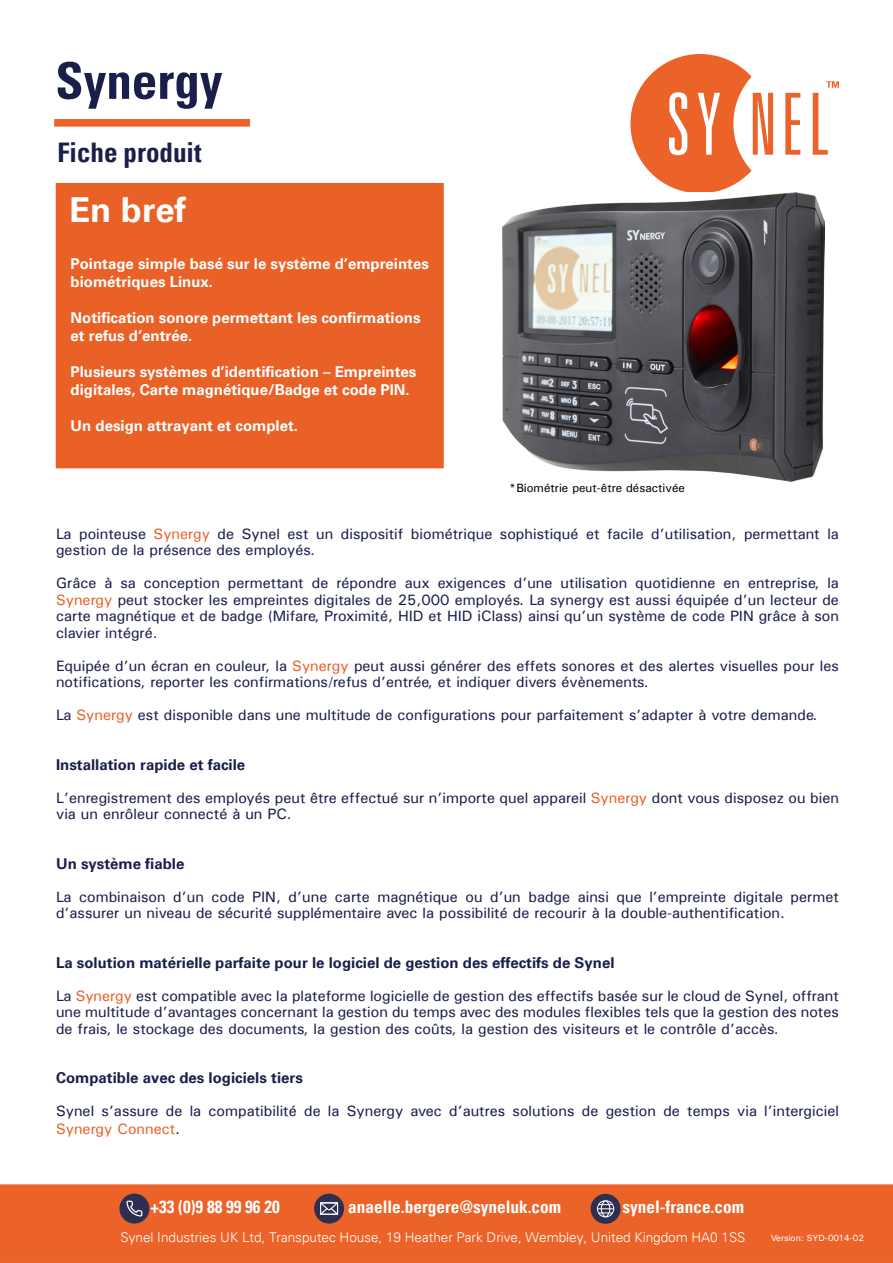
<style>
.page{position:relative;width:893px;height:1263px;background:#fff}
.page>*{position:absolute;margin:0;border:0;box-sizing:border-box;transform-origin:0 0}
.t1{font:700 condensed 51px "Univers";color:#1a1e4b}
.t2{font:700 34.5px "Univers";color:#fff}
.t3{font:700 condensed 27px "Univers";color:#1a1e4b}
.t4{font:700 condensed 17.25px "Univers";color:#fff}
.t5{font:15px/16.5px "Univers";color:#1a1e4b}
.t6{font:700 15px/18px "Univers";color:#fff}
.t7{font:700 15px "Univers";color:#1a1e4b}
.t8{font:300 13.5px "Univers";color:#fff}
.t9{font:12px "Univers";color:#000}
.t10{font:9px "Univers";color:#fff}
.s1{color:#ea6128}
</style>
<div class="page">
<img style="left:54px;top:119px;width:196px;height:8px">
<div style="left:0;top:1184px;width:893px;height:79px;background:#eb6328"></div>
<div style="left:119px;top:1193px;width:30px;height:30px;background:#2e2f50;border-radius:50%"></div>
<svg style="left:126px;top:1200px;width:16px;height:16px"></svg>
<div style="left:591px;top:1194px;width:30px;height:30px;background:#2e2f50;border-radius:50%"></div>
<svg style="left:597px;top:1200px;width:17px;height:17px"></svg>
<div style="left:314px;top:1193px;width:30px;height:30px;background:#2e2f50;border-radius:50%"></div>
<svg style="left:320px;top:1202px;width:18px;height:13px"></svg>
<svg style="left:630px;top:54px;width:143px;height:138px"></svg>
<svg style="left:785px;top:93px;width:15px;height:62px"></svg>
<svg style="left:813px;top:81px;width:26px;height:74px"></svg>
<img style="left:503px;top:192px;width:321px;height:290px">
<div style="left:54px;top:181px;width:391px;height:289px;background:#ea6128;border:2px solid #fff"></div>
<p class="t1" style="left:55px;top:49px;width:169px">Synergy</p>
<p class="t3" style="left:58px;top:136px;width:145px">Fiche produit</p>
<p class="t2" style="left:69px;top:189px;width:118px">En bref</p>
<p class="t6" style="left:71px;top:255px;width:360px">Pointage simple basé sur le système d’empreintes biométriques Linux.</p>
<p class="t6" style="left:71px;top:309px;width:352px">Notification sonore permettant les confirmations et refus d’entrée.</p>
<p class="t6" style="left:71px;top:363px;width:347px">Plusieurs systèmes d’identification – Empreintes digitales, Carte magnétique/Badge et code PIN.</p>
<p class="t6" style="left:71px;top:417px;width:229px">Un design attrayant et complet.</p>
<p class="t9" style="left:509px;top:480px;width:178px">*Biométrie peut-être désactivée</p>
<p class="t5" style="left:56px;top:525px;width:784px">La pointeuse <span class="s1">Synergy</span> de Synel est un dispositif biométrique sophistiqué et facile d’utilisation, permettant la gestion de la présence des employés.</p>
<p class="t5" style="left:56px;top:574px;width:784px;text-align:justify">Grâce à sa conception permettant de répondre aux exigences d’une utilisation quotidienne en entreprise, la <span class="s1">Synergy</span> peut stocker les empreintes digitales de 25,000 employés. La synergy est aussi équipée d’un lecteur de carte magnétique et de badge (Mifare, Proximité, HID et HID iClass) ainsi qu’un système de code PIN grâce à son clavier intégré.</p>
<p class="t5" style="left:56px;top:657px;width:784px">Equipée d’un écran en couleur, la <span class="s1">Synergy</span> peut aussi générer des effets sonores et des alertes visuelles pour les notifications, reporter les confirmations/refus d’entrée, et indiquer divers évènements.</p>
<p class="t5" style="left:56px;top:706px;width:763px">La <span class="s1">Synergy</span> est disponible dans une multitude de configurations pour parfaitement s’adapter à votre demande.</p>
<p class="t7" style="left:56px;top:755px;width:191px">Installation rapide et facile</p>
<p class="t5" style="left:56px;top:789px;width:784px">L’enregistrement des employés peut être effectué sur n’importe quel appareil <span class="s1">Synergy</span> dont vous disposez ou bien via un enrôleur connecté à un PC.</p>
<p class="t7" style="left:56px;top:854px;width:130px">Un système fiable</p>
<p class="t5" style="left:56px;top:888px;width:784px">La combinaison d’un code PIN, d’une carte magnétique ou d’un badge ainsi que l’empreinte digitale permet d’assurer un niveau de sécurité supplémentaire avec la possibilité de recourir à la double-authentification.</p>
<p class="t7" style="left:56px;top:953px;width:560px">La solution matérielle parfaite pour le logiciel de gestion des effectifs de Synel</p>
<p class="t5" style="left:56px;top:987px;width:784px;text-align:justify">La <span class="s1">Synergy</span> est compatible avec la plateforme logicielle de gestion des effectifs basée sur le cloud de Synel, offrant une multitude d’avantages concernant la gestion du temps avec des modules flexibles tels que la gestion des notes de frais, le stockage des documents, la gestion des coûts, la gestion des visiteurs et le contrôle d’accès.</p>
<p class="t7" style="left:56px;top:1069px;width:248px">Compatible avec des logiciels tiers</p>
<p class="t5" style="left:56px;top:1102px;width:784px;line-height:18px">Synel s’assure de la compatibilité de la Synergy avec d’autres solutions de gestion de temps via l’intergiciel<br><span class="s1">Synergy Connect</span>.</p>
<p class="t4" style="left:150px;top:1197px;width:131px">+33 (0)9 88 99 96 20</p>
<p class="t4" style="left:348px;top:1197px;width:215px">anaelle.bergere@syneluk.com</p>
<p class="t4" style="left:622px;top:1196px;width:123px">synel-france.com</p>
<p class="t8" style="left:121px;top:1229px;width:626px">Synel Industries UK Ltd, Transputec House, 19 Heather Park Drive, Wembley, United Kingdom HA0 1SS</p>
<p class="t10" style="left:771px;top:1232px;width:95px">Version: SYD-0014-02</p>
</div>
